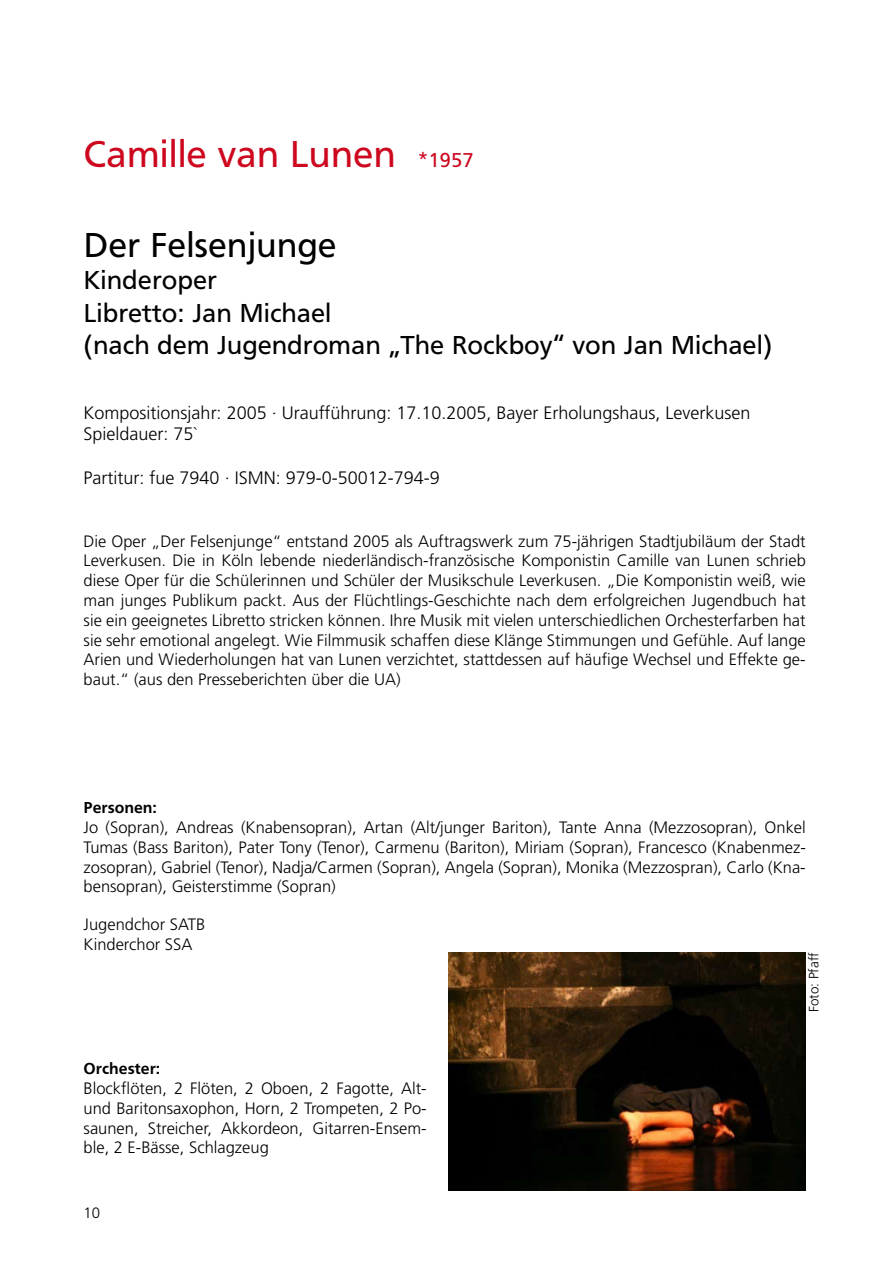
<style>
.page{position:relative;width:893px;height:1263px;background:#fff}
.page>*{position:absolute;margin:0;border:0;box-sizing:border-box;transform-origin:0 0}
.t1{font:39px "Frutiger";color:#cd071e}
.t2{font:36px "Frutiger";color:#000}
.t3{font:27px/32.4px "Frutiger";color:#000}
.t4{font:300 18px/21.6px "Frutiger";color:#000}
.t5{font:300 16.5px/19.8px "Frutiger";color:#000;text-align:justify}
.t6{font:700 16.5px "Frutiger";color:#000}
.t7{font:300 15px "Frutiger";color:#000}
.t8{font:300 13.5px "Frutiger";color:#000}
.s1{font-size:21px}
</style>
<div class="page">
<img style="left:448px;top:952px;width:358px;height:239px">
<h1 class="t1" style="left:84px;top:132px;width:392px">Camille van Lunen <span class="s1">*1957</span></h1>
<h2 class="t2" style="left:84px;top:224px;width:254px">Der Felsenjunge</h2>
<h3 class="t3" style="left:84px;top:264px;width:690px">Kinderoper<br>Libretto: Jan Michael<br>(nach dem Jugendroman „The Rockboy“ von Jan Michael)</h3>
<p class="t4" style="left:84px;top:402px;width:668px">Kompositionsjahr: 2005 · Uraufführung: 17.10.2005, Bayer Erholungshaus, Leverkusen<br>Spieldauer: 75`</p>
<p class="t4" style="left:84px;top:467px;width:358px">Partitur: fue 7940 · ISMN: 979-0-50012-794-9</p>
<p class="t5" style="left:84px;top:531px;width:724px">Die Oper „Der Felsenjunge“ entstand 2005 als Auftragswerk zum 75-jährigen Stadtjubiläum der Stadt Leverkusen. Die in Köln lebende niederländisch-französische Komponistin Camille van Lunen schrieb diese Oper für die Schülerinnen und Schüler der Musikschule Leverkusen. „Die Komponistin weiß, wie man junges Publikum packt. Aus der Flüchtlings-Geschichte nach dem erfolgreichen Jugendbuch hat sie ein geeignetes Libretto stricken können. Ihre Musik mit vielen unterschiedlichen Orchesterfarben hat sie sehr emotional angelegt. Wie Filmmusik schaffen diese Klänge Stimmungen und Gefühle. Auf lange Arien und Wiederholungen hat van Lunen verzichtet, stattdessen auf häufige Wechsel und Effekte ge&shy;baut.“ (aus den Presseberichten über die UA)</p>
<p class="t6" style="left:84px;top:798px;width:75px">Personen:</p>
<p class="t5" style="left:84px;top:817px;width:724px">Jo (Sopran), Andreas (Knabensopran), Artan (Alt/junger Bariton), Tante Anna (Mezzosopran), Onkel Tumas (Bass Bariton), Pater Tony (Tenor), Carmenu (Bariton), Miriam (Sopran), Francesco (Knabenmez&shy;zosopran), Gabriel (Tenor), Nadja/Carmen (Sopran), Angela (Sopran), Monika (Mezzospran), Carlo (Kna&shy;bensopran), Geisterstimme (Sopran)</p>
<p class="t5" style="left:84px;top:914px;width:123px">Jugendchor SATB<br>Kinderchor SSA</p>
<p class="t6" style="left:84px;top:1059px;width:78px">Orchester:</p>
<p class="t5" style="left:84px;top:1078px;width:345px">Blockflöten, 2 Flöten, 2 Oboen, 2 Fagotte, Alt&shy;und Baritonsaxophon, Horn, 2 Trompeten, 2 Po&shy;saunen, Streicher, Akkordeon, Gitarren-Ensem&shy;ble, 2 E-Bässe, Schlagzeug</p>
<p class="t7" style="left:84px;top:1204px;width:18px">10</p>
<p class="t8" style="left:806px;top:1012px;width:61px;rotate:-90deg">Foto: Pfaff</p>
</div>
